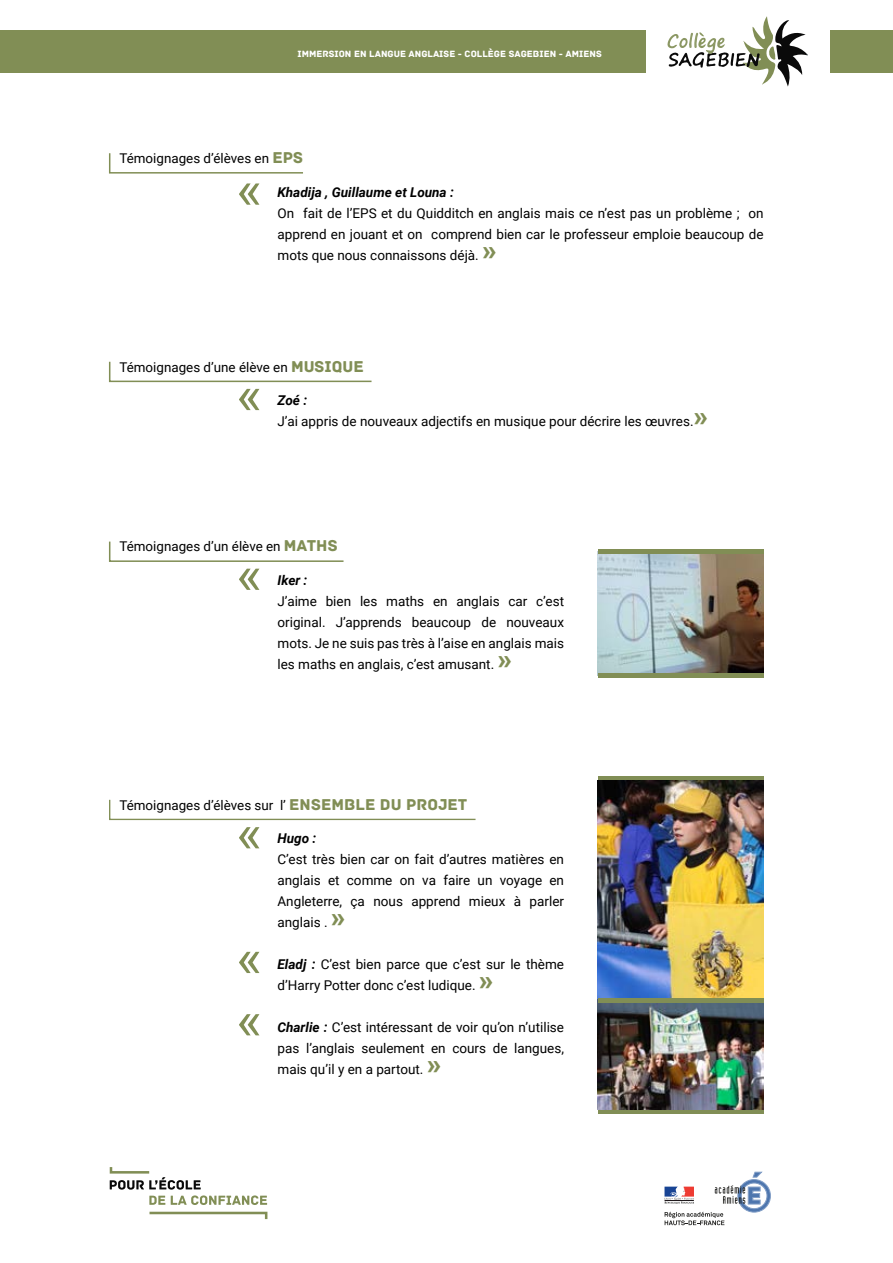
<style>
.page{position:relative;width:893px;height:1263px;background:#fff}
.page>*{position:absolute;margin:0;border:0;box-sizing:border-box;transform-origin:0 0}
.t1{font:13.5px/21px "Roboto";color:#000;text-align:justify}
.t2{font:italic 700 13.5px "Roboto";color:#000}
.t3{font:13.35px "Roboto";color:#000}
.t4{font:9.6px "Archive";color:#fff}
.s1{font-family:"Archive";font-size:16.5px;color:#818e55}
.s2{font-weight:900;font-size:28.5px;color:#818e55}
.s3{font-weight:700;font-style:italic}
</style>
<div class="page">
<div style="left:0;top:30px;width:645px;height:43px;background:#818e55"></div>
<div style="left:830px;top:30px;width:63px;height:43px;background:#818e55"></div>
<svg style="left:150px;top:1212px;width:117px;height:7px"></svg>
<svg style="left:110px;top:1167px;width:157px;height:38px"></svg>
<svg style="left:109px;top:153px;width:194px;height:21px"></svg>
<svg style="left:109px;top:361px;width:263px;height:22px"></svg>
<svg style="left:109px;top:541px;width:235px;height:21px"></svg>
<svg style="left:239px;top:183px;width:20px;height:22px"></svg>
<svg style="left:239px;top:389px;width:20px;height:21px"></svg>
<svg style="left:239px;top:569px;width:20px;height:21px"></svg>
<svg style="left:239px;top:827px;width:20px;height:21px"></svg>
<svg style="left:239px;top:952px;width:20px;height:21px"></svg>
<svg style="left:239px;top:1014px;width:20px;height:21px"></svg>
<img style="left:598px;top:554px;width:166px;height:119px">
<div style="left:598px;top:549px;width:166px;height:5px;background:#818e55"></div>
<div style="left:598px;top:776px;width:166px;height:5px;background:#818e55"></div>
<div style="left:598px;top:1109px;width:166px;height:5px;background:#818e55"></div>
<div style="left:598px;top:673px;width:166px;height:5px;background:#818e55"></div>
<svg style="left:109px;top:799px;width:367px;height:22px"></svg>
<img style="left:598px;top:780px;width:165px;height:218px">
<img style="left:598px;top:1003px;width:166px;height:106px">
<div style="left:598px;top:998px;width:166px;height:5px;background:#818e55"></div>
<svg style="left:667px;top:16px;width:141px;height:71px"></svg>
<svg style="left:664px;top:1171px;width:107px;height:54px"></svg>
<p class="t4" style="left:298px;top:48px;width:306px">IMMERSION EN LANGUE ANGLAISE - COLLÈGE SAGEBIEN - AMIENS</p>
<p class="t3" style="left:119px;top:149px;width:185px">Témoignages d’élèves en <span class="s1">EPS</span></p>
<p class="t2" style="left:278px;top:183px;width:178px">Khadija , Guillaume et Louna :</p>
<p class="t1" style="left:278px;top:202px;width:488px">On fait de l’EPS et du Quidditch en anglais mais ce n’est pas un problème ; on apprend en jouant et on comprend bien car le professeur emploie beaucoup de mots que nous connaissons déjà. <span class="s2">»</span></p>
<p class="t3" style="left:119px;top:357px;width:246px">Témoignages d’une élève en <span class="s1">MUSIQUE</span></p>
<p class="t1" style="left:278px;top:389px;width:432px"><span class="s3">Zoé :<br></span>J’ai appris de nouveaux adjectifs en musique pour décrire les œuvres.<span class="s2">»</span></p>
<p class="t3" style="left:119px;top:537px;width:220px">Témoignages d’un élève en <span class="s1">MATHS</span></p>
<p class="t2" style="left:278px;top:570px;width:31px">Iker :</p>
<p class="t1" style="left:278px;top:590px;width:288px">J’aime bien les maths en anglais car c’est original. J’apprends beaucoup de nouveaux mots. Je ne suis pas très à l’aise en anglais mais les maths en anglais, c’est amusant. <span class="s2">»</span></p>
<p class="t3" style="left:119px;top:795px;width:350px">Témoignages d’élèves sur l’ <span class="s1">ENSEMBLE DU PROJET</span></p>
<p class="t2" style="left:278px;top:828px;width:40px">Hugo :</p>
<p class="t1" style="left:278px;top:848px;width:288px">C’est très bien car on fait d’autres matières en anglais et comme on va faire un voyage en Angleterre, ça nous apprend mieux à parler anglais . <span class="s2">»</span></p>
<p class="t1" style="left:278px;top:953px;width:288px"><span class="s3">Eladj :</span> C’est bien parce que c’est sur le thème d’Harry Potter donc c’est ludique. <span class="s2">»</span></p>
<p class="t1" style="left:278px;top:1016px;width:288px"><span class="s3">Charlie :</span> C’est intéressant de voir qu’on n’utilise pas l’anglais seulement en cours de langues, mais qu’il y en a partout. <span class="s2">»</span></p>
</div>
